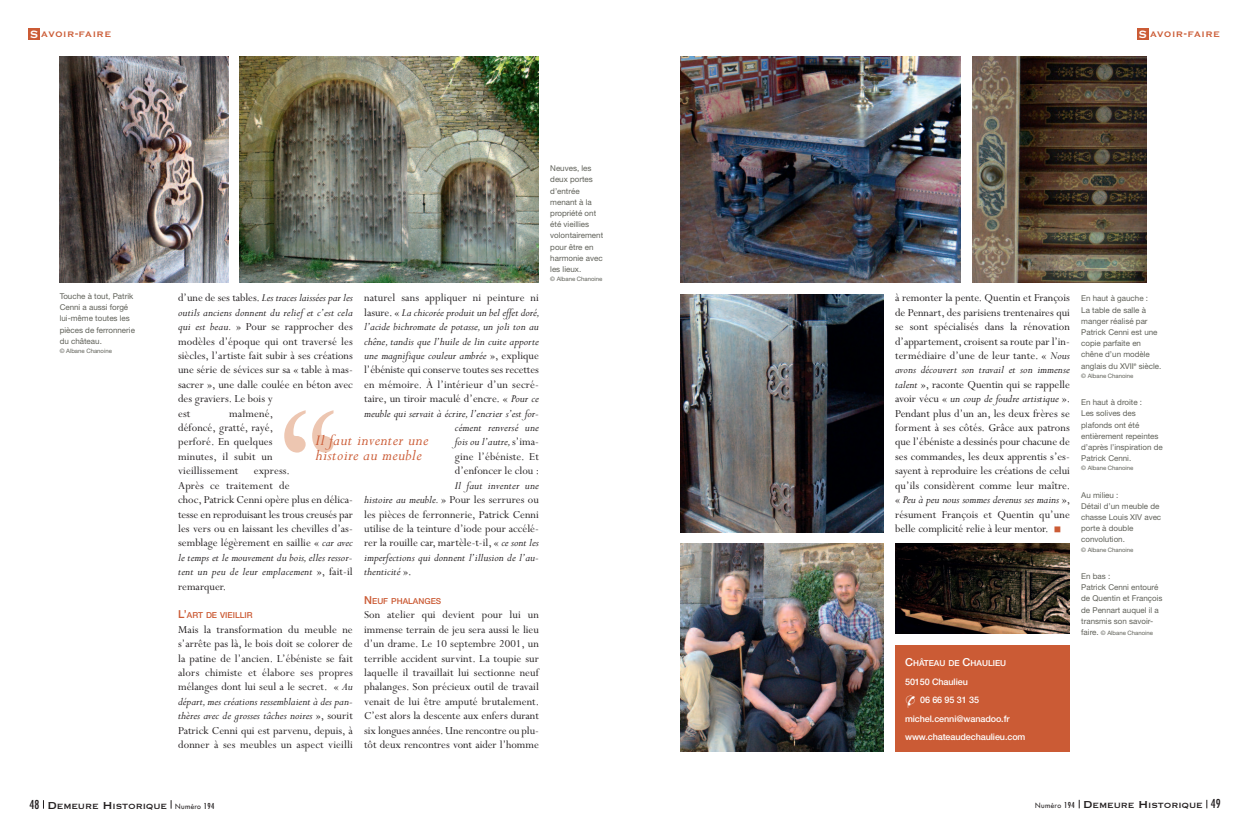
<style>
.page{position:relative;width:1248px;height:837px;background:#fff}
.page>*{position:absolute;margin:0;border:0;box-sizing:border-box;transform-origin:0 0}
.t1{font:175px "Perpetua";color:#edc6b1}
.t2{font:italic 17px/14.4px "Perpetua";letter-spacing:.025em;color:#cb5b35}
.t3{font:12px/14.4px "Perpetua";color:#231f20;text-align:justify}
.t4{font:italic 12px/14.4px "Perpetua";color:#231f20;text-align:right}
.t5{font:9.9px "Copperplate";letter-spacing:-.015em;color:#231f20}
.t6{font:500 9px/18.5px "Helvetica Neue";letter-spacing:-.01em;color:#fff}
.t7{font:500 8.2px "Helvetica Neue";color:#cb5b35}
.t8{font:700 8.2px "Copperplate Gothic";letter-spacing:.135em;color:#cb5b35}
.t9{font:500 8.2px "Helvetica Neue";color:#fff}
.t10{font:8px/11.2px "Helvetica Neue";color:#606159}
.t11{font:6px "Helvetica Neue";color:#606159}
.s1{font-size:11px;color:#fff}
.s2{font-size:11px}
.s3{font-style:italic}
.s4{font-style:normal}
.s5{color:#cb5b35}
.s6{font-family:"Monotype Sorts";font-weight:400;font-size:14px}
.s7{font-size:8px}
.s8{font-family:"Futura";font-stretch:condensed;font-size:12px}
.s9{font-size:13.2px}
.s10{font-family:"Futura";font-size:7px}
.s11{font-family:"Futura";font-stretch:condensed;font-size:8px}
</style>
<div class="page">
<div style="left:28px;top:28px;width:12px;height:12px;background:#cb5b35"></div>
<div style="left:1137px;top:28px;width:11px;height:12px;background:#cb5b35"></div>
<div style="left:895px;top:645px;width:174px;height:106px;background:#cb5b35"></div>
<img style="left:680px;top:543px;width:203px;height:208px">
<img style="left:680px;top:57px;width:280px;height:225px">
<img style="left:972px;top:57px;width:174px;height:225px">
<img style="left:239px;top:57px;width:300px;height:225px">
<img style="left:60px;top:57px;width:168px;height:225px">
<img style="left:680px;top:294px;width:203px;height:238px">
<img style="left:895px;top:543px;width:174px;height:90px">
<p class="t8" style="left:30px;top:30px;width:82px"><span class="s1">S</span> AVOIR<span class="s2">-</span>FAIRE</p>
<p class="t8" style="left:1138px;top:30px;width:82px"><span class="s1">S</span> AVOIR<span class="s2">-</span>FAIRE</p>
<p class="t10" style="left:60px;top:290px;width:77px">Touche à tout, Patrik<br>Cenni a aussi forgé lui-même toutes les pièces de ferronnerie du château.</p>
<p class="t11" style="left:60px;top:347px;width:54px">© Albane Chanoine</p>
<p class="t3" style="left:178px;top:290px;width:176px;text-align:left">d’une de ses tables. <span class="s3">Les traces laissées par les outils anciens donnent du relief et c’est cela qui est beau.</span> » Pour se rapprocher des modèles d’époque qui ont traversé les siècles, l’artiste fait subir à ses créations une série de sévices sur sa « table à mas&shy;sacrer », une dalle coulée en béton avec des graviers. Le bois y<br>est</p>
<p class="t4" style="left:364px;top:290px;width:177px"><span class="s4">naturel sans appliquer ni peinture ni lasure. «</span> La chicorée produit un bel effet doré, l’acide bichromate de potasse, un joli ton au chêne, tandis que l’huile de lin cuite apporte une magnifique couleur ambrée <span class="s4">», explique l’ébéniste qui conserve toutes ses recettes en mémoire. À l’intérieur d’un secré&shy;taire, un tiroir maculé d’encre. «</span> Pour ce meuble qui servait à écrire, l’encrier s’est for&shy;cément renversé une<br>fois ou l’autre,<span class="s4">s’ima-<br>gine l’ébéniste. Et<br>d’enfoncer le clou :</span></p>
<p class="t3" style="left:364px;top:477px;width:176px;text-indent:91px"><span class="s3">Il faut inventer une histoire au meuble.</span> » Pour les serrures ou les pièces de ferronnerie, Patrick Cenni utilise de la teinture d’iode pour accélé&shy;rer la rouille car, martèle-t-il, « <span class="s3">ce sont les imperfections qui donnent l’illusion de l’au&shy;thenticité</span> ».</p>
<p class="t7" style="left:364px;top:594px;width:79px"><span class="s2">N</span>EUF PHALANGES</p>
<p class="t3" style="left:364px;top:606px;width:177px">Son atelier qui devient pour lui un immense terrain de jeu sera aussi le lieu d’un drame. Le 10 septembre 2001, un terrible accident survint. La toupie sur laquelle il travaillait lui sectionne neuf phalanges. Son précieux outil de travail venait de lui être amputé brutalement.<br>C’est alors la descente aux enfers durant six longues années.Une rencontre ou plu&shy;tôt deux rencontres vont aider l’homme</p>
<p class="t3" style="left:178px;top:405px;width:97px;text-indent:51px">malmené, défoncé, gratté, rayé, perforé. En quelques minutes, il subit un vieillissement</p>
<h1 class="t1" style="left:283px;top:357px;width:56px">“</h1>
<h2 class="t2" style="left:315px;top:432px;width:114px">Il faut inventer une histoire au meuble</h2>
<p class="t3" style="left:178px;top:462px;width:176px;text-align:left;text-indent:76px">express.<br>Après ce traitement de<br>choc, Patrick Cenni opère plus en délica&shy;tesse en reproduisant les trous creusés par les vers ou en laissant les chevilles d’as&shy;semblage légèrement en saillie « <span class="s3">car avec le temps et le mouvement du bois,elles ressor&shy;tent un peu de leur emplacement</span> », fait-il remarquer.</p>
<p class="t7" style="left:178px;top:608px;width:76px"><span class="s2">L’</span>ART DE VIEILLIR</p>
<p class="t3" style="left:178px;top:621px;width:176px">Mais la transformation du meuble ne s’arrête pas là, le bois doit se colorer de la patine de l’ancien. L’ébéniste se fait alors chimiste et élabore ses propres mélanges dont lui seul a le secret. « <span class="s3">Au départ,mes créations ressemblaient à des pan&shy;thères avec de grosses tâches noires</span> », sourit Patrick Cenni qui est parvenu, depuis, à donner à ses meubles un aspect vieilli</p>
<p class="t10" style="left:550px;top:162px;width:54px">Neuves, les deux portes d’entrée menant à la propriété ont été vieillies volontairement pour être en harmonie avec les lieux.</p>
<p class="t11" style="left:550px;top:275px;width:54px">© Albane Chanoine</p>
<p class="t3" style="left:895px;top:290px;width:177px">à remonter la pente. Quentin et François de Pennart, des parisiens trentenaires qui se sont spécialisés dans la rénovation d’appartement,croisent sa route par l’in&shy;termédiaire d’une de leur tante. « <span class="s3">Nous avons découvert son travail et son immense talent</span> », raconte Quentin qui se rappelle avoir vécu « <span class="s3">un coup de foudre artistique</span> ».<br>Pendant plus d’un an, les deux frères se forment à ses côtés. Grâce aux patrons que l’ébéniste a dessinés pour chacune de ses commandes, les deux apprentis s’es&shy;sayent à reproduire les créations de celui qu’ils considèrent comme leur maître. « <span class="s3">Peu à peu nous sommes devenus ses mains</span> », résument François et Quentin qu’une</p>
<p class="t3" style="left:895px;top:520px;width:167px">belle complicité relie à leur mentor. <span class="s5">■</span></p>
<p class="t9" style="left:905px;top:656px;width:103px"><span class="s2">C</span>HÂTEAU DE <span class="s2">C</span>HAULIEU</p>
<p class="t6" style="left:905px;top:671px;width:122px">50150 Chaulieu<br><span class="s6">&amp;</span> 06 66 95 31 35 michel.cenni@wanadoo.fr www.chateaudechaulieu.com</p>
<p class="t10" style="left:1081px;top:293px;width:82px">En haut à gauche :<br>La table de salle à manger réalisé par<br>Patrick Cenni est une copie parfaite en chêne d’un modèle anglais du XVII<sup>e</sup> siècle.</p>
<p class="t11" style="left:1081px;top:372px;width:54px">© Albane Chanoine</p>
<p class="t10" style="left:1081px;top:396px;width:83px">En haut à droite :<br>Les solives des plafonds ont été entièrement repeintes d’après l’inspiration de<br>Patrick Cenni.</p>
<p class="t11" style="left:1081px;top:464px;width:54px">© Albane Chanoine</p>
<p class="t10" style="left:1081px;top:489px;width:82px">Au milieu :<br>Détail d’un meuble de chasse Louis XIV avec porte à double convolution.</p>
<p class="t11" style="left:1081px;top:546px;width:54px">© Albane Chanoine</p>
<p class="t10" style="left:1081px;top:570px;width:83px">En bas :<br>Patrick Cenni entouré de Quentin et François de Pennart auquel il a transmis son savoir-</p>
<p class="t11" style="left:1081px;top:629px;width:73px"><span class="s7">faire.</span> © Albane Chanoine</p>
<p class="t5" style="left:29px;top:799px;width:187px"><span class="s8">48</span> <span class="s9">D</span>EMEURE <span class="s9">H</span>ISTORIQUE <span class="s10">Numéro</span> <span class="s11">194</span></p>
<p class="t5" style="left:1035px;top:798px;width:187px"><span class="s10">Numéro</span> <span class="s11">194</span> <span class="s9">D</span>EMEURE <span class="s9">H</span>ISTORIQUE <span class="s8">49</span></p>
</div>
